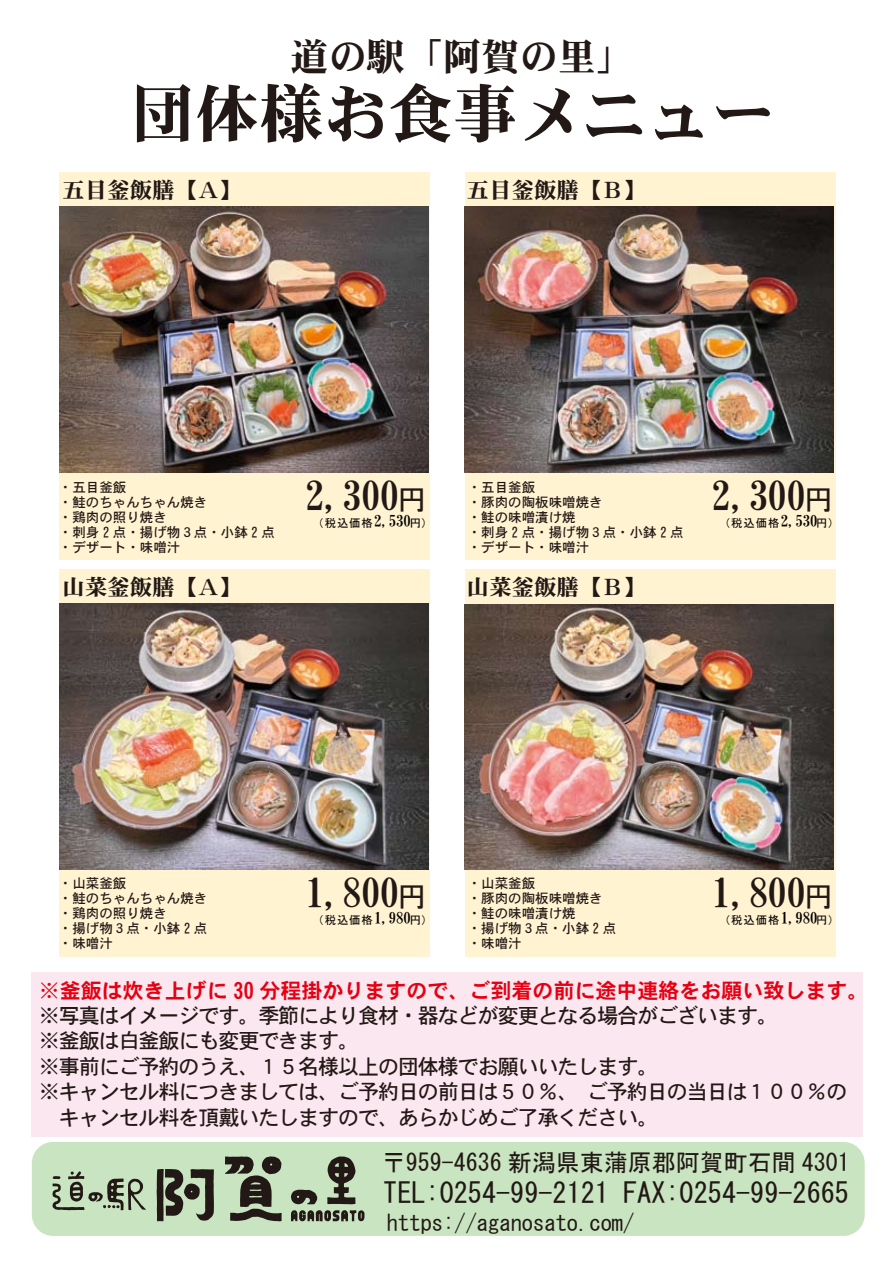
<style>
.page{position:relative;width:893px;height:1263px;background:#fff}
.page>*{position:absolute;margin:0;border:0;box-sizing:border-box;transform-origin:0 0}
.t1{font:64.5px "HG Heisei Minchotai W9";color:#221815}
.t2{font:38.25px "HG Heisei Minchotai W9";color:#221815}
.t3{font:37.65px "HG Heisei Minchotai W9";color:#221815}
.t4{font:28.2px "MS Gothic";color:#221815}
.t5{font:24px "MS Gothic";color:#221815}
.t6{font:22.5px "HG Heisei Minchotai W9";color:#221815}
.t7{font:22.5px "MS Gothic";color:#221815}
.t8{font:21px/25.5px "HG Heisei Kakugothictai W5";letter-spacing:-.05em;color:#221815}
.t9{font:21px "HG Heisei Kakugothictai W7";color:#e60012}
.t10{font:13.5px/15px "HG Heisei Kakugothictai W5";color:#221815}
.t11{font:11.4px "MS Gothic";letter-spacing:.075em;color:#040000}
.s1{font-family:"MS Gothic";font-size:29.25px}
.s2{font-family:"HG Heisei Minchotai W9";font-size:14.7px}
</style>
<div class="page">
<div style="left:59px;top:172px;width:370px;height:387px;background:#fff3d1"></div>
<div style="left:465px;top:172px;width:370px;height:387px;background:#fff3d1"></div>
<div style="left:59px;top:570px;width:370px;height:387px;background:#fff3d1"></div>
<div style="left:465px;top:570px;width:370px;height:387px;background:#fff3d1"></div>
<div style="left:31px;top:972px;width:832px;height:164px;background:#fbe7f0"></div>
<div style="left:32px;top:1142px;width:833px;height:94px;background:#c9e4c0;border-radius:21px"></div>
<svg style="left:52px;top:1171px;width:94px;height:39px"></svg>
<svg style="left:225px;top:1156px;width:57px;height:65px"></svg>
<svg style="left:157px;top:1169px;width:57px;height:52px"></svg>
<svg style="left:327px;top:1156px;width:28px;height:48px"></svg>
<svg style="left:291px;top:1190px;width:26px;height:14px"></svg>
<svg style="left:291px;top:1210px;width:74px;height:11px"></svg>
<img style="left:59px;top:207px;width:369px;height:266px">
<img style="left:465px;top:207px;width:369px;height:266px">
<img style="left:59px;top:604px;width:369px;height:265px">
<img style="left:465px;top:604px;width:369px;height:265px">
<h2 class="t2" style="left:290px;top:37px;width:345px">道の駅「阿賀の里」</h2>
<h1 class="t1" style="left:130px;top:81px;width:646px">団体様お食事メニュー</h1>
<h3 class="t6" style="left:62px;top:179px;width:181px">五目釜飯膳【Ａ】</h3>
<h3 class="t6" style="left:466px;top:179px;width:181px">五目釜飯膳【Ｂ】</h3>
<h3 class="t3" style="left:305px;top:477px;width:123px">2,300<span class="s1">円</span></h3>
<p class="t11" style="left:312px;top:517px;width:122px">（税込価格<span class="s2">2,530</span>円）</p>
<p class="t10" style="left:59px;top:480px;width:217px">・五目釜飯<br>・鮭のちゃんちゃん焼き<br>・鶏肉の照り焼き<br>・刺身 2 点・揚げ物３点・小鉢 2 点・デザート・味噌汁</p>
<p class="t10" style="left:468px;top:480px;width:217px">・五目釜飯<br>・豚肉の陶板味噌焼き<br>・鮭の味噌漬け焼<br>・刺身 2 点・揚げ物３点・小鉢 2 点・デザート・味噌汁</p>
<h3 class="t6" style="left:62px;top:575px;width:181px">山菜釜飯膳【Ａ】</h3>
<h3 class="t6" style="left:466px;top:575px;width:181px">山菜釜飯膳【Ｂ】</h3>
<h3 class="t3" style="left:712px;top:477px;width:123px">2,300<span class="s1">円</span></h3>
<p class="t11" style="left:719px;top:517px;width:122px">（税込価格<span class="s2">2,530</span>円）</p>
<h3 class="t3" style="left:305px;top:873px;width:123px">1,800<span class="s1">円</span></h3>
<p class="t11" style="left:312px;top:914px;width:122px">（税込価格<span class="s2">1,980</span>円）</p>
<p class="t10" style="left:59px;top:876px;width:150px">・山菜釜飯<br>・鮭のちゃんちゃん焼き・鶏肉の照り焼き<br>・揚げ物３点・小鉢 2 点・味噌汁</p>
<p class="t10" style="left:468px;top:876px;width:150px">・山菜釜飯<br>・豚肉の陶板味噌焼き・鮭の味噌漬け焼<br>・揚げ物３点・小鉢 2 点・味噌汁</p>
<h3 class="t3" style="left:712px;top:873px;width:123px">1,800<span class="s1">円</span></h3>
<p class="t11" style="left:719px;top:914px;width:122px">（税込価格<span class="s2">1,980</span>円）</p>
<h3 class="t9" style="left:39px;top:980px;width:831px">※釜飯は炊き上げに 30 分程掛かりますので、ご到着の前に途中連絡をお願い致します。</h3>
<h3 class="t8" style="left:39px;top:1002px;width:810px">※写真はイメージです。季節により食材・器などが変更となる場合がございます。<br>※釜飯は白釜飯にも変更できます。　　<br>※事前にご予約のうえ、１５名様以上の団体様でお願いいたします。<br>※キャンセル料につきましては、ご予約日の前日は５０％、　ご予約日の当日は１００％の　キャンセル料を頂戴いたしますので、あらかじめご了承ください。</h3>
<h3 class="t5" style="left:382px;top:1150px;width:469px">〒959-4636 新潟県東蒲原郡阿賀町石間 4301</h3>
<h3 class="t4" style="left:383px;top:1179px;width:467px">TEL:0254-99-2121 FAX:0254-99-2665</h3>
<h3 class="t7" style="left:387px;top:1211px;width:249px">https://aganosato.com/</h3>
</div>
